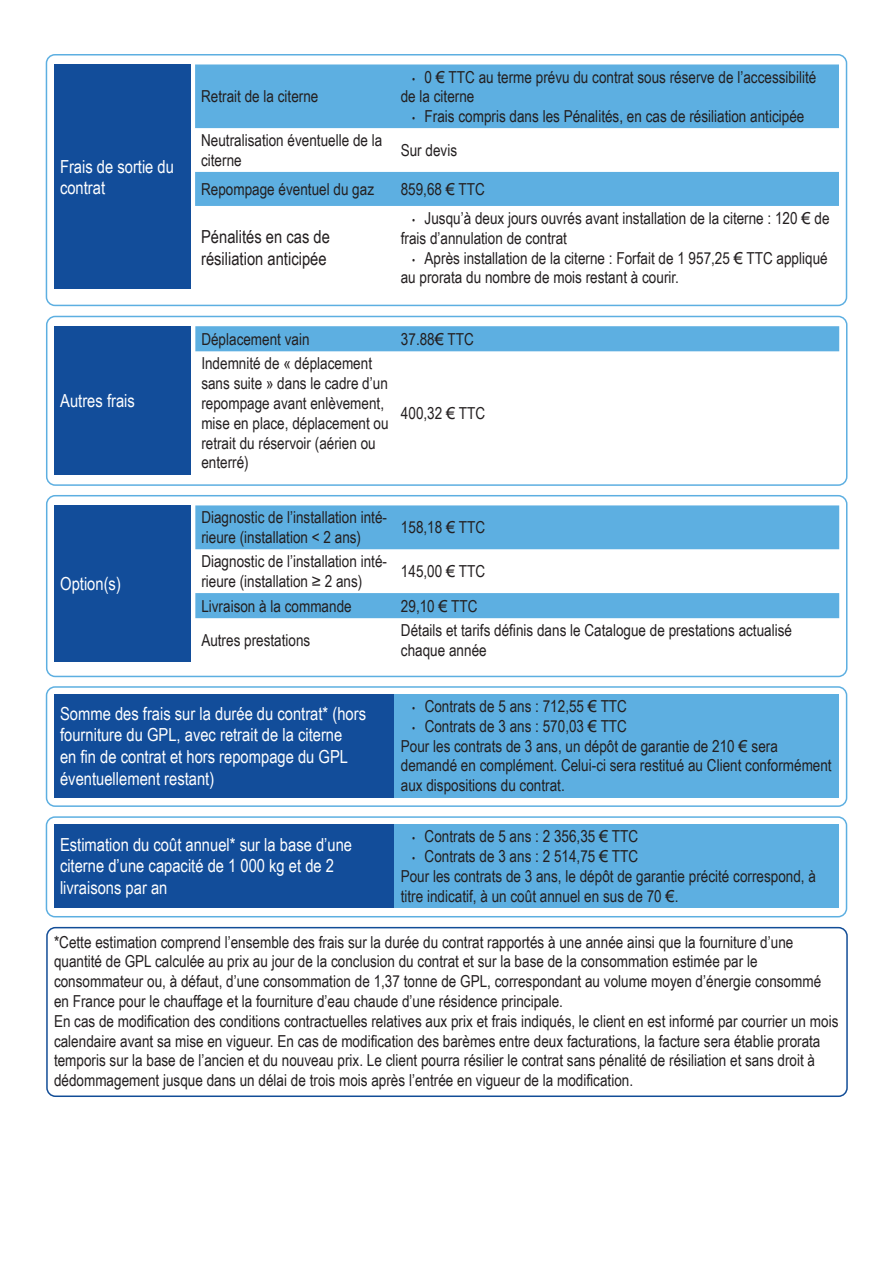
<style>
.page{position:relative;width:893px;height:1263px;background:#fff}
.page>*{position:absolute;margin:0;border:0;box-sizing:border-box;transform-origin:0 0}
.t1{font:18px/21.6px "Arial Narrow";color:#fff}
.t2{font:18px/21.6px "Arial Narrow";color:#231f20}
.t3{font:16.5px/19.8px "Arial Narrow";color:#231f20}
.s1{font-size:10.5px}
.s2{font-family:"Arial"}
</style>
<div class="page">
<div style="left:54px;top:64px;width:137px;height:225px;background:#124d9a"></div>
<div style="left:195px;top:64px;width:644px;height:64px;background:#5dafe1"></div>
<div style="left:195px;top:172px;width:644px;height:34px;background:#5dafe1"></div>
<div style="left:46px;top:54px;width:801px;height:252px;border:2px solid #5dafe1;border-radius:9px"></div>
<div style="left:54px;top:326px;width:137px;height:148px;background:#124d9a"></div>
<div style="left:195px;top:326px;width:644px;height:25px;background:#5dafe1"></div>
<div style="left:46px;top:316px;width:801px;height:170px;border:2px solid #5dafe1;border-radius:9px"></div>
<div style="left:54px;top:505px;width:137px;height:157px;background:#124d9a"></div>
<div style="left:195px;top:505px;width:644px;height:44px;background:#5dafe1"></div>
<div style="left:195px;top:593px;width:644px;height:25px;background:#5dafe1"></div>
<div style="left:46px;top:495px;width:801px;height:182px;border:2px solid #5dafe1;border-radius:9px"></div>
<div style="left:54px;top:694px;width:341px;height:103px;background:#124d9a"></div>
<div style="left:395px;top:694px;width:444px;height:103px;background:#5dafe1"></div>
<div style="left:46px;top:686px;width:801px;height:121px;border:2px solid #5dafe1;border-radius:9px"></div>
<div style="left:54px;top:824px;width:341px;height:83px;background:#124d9a"></div>
<div style="left:395px;top:824px;width:444px;height:83px;background:#5dafe1"></div>
<div style="left:46px;top:816px;width:801px;height:101px;border:2px solid #5dafe1;border-radius:9px"></div>
<div style="left:46px;top:927px;width:802px;height:170px;border:2px solid #124d97;border-radius:9px"></div>
<p class="t1" style="left:60px;top:157px;width:116px">Frais de sortie du contrat</p>
<p class="t1" style="left:60px;top:391px;width:76px">Autres frais</p>
<p class="t1" style="left:60px;top:575px;width:62px">Option(s)</p>
<p class="t3" style="left:201px;top:88px;width:119px">Retrait de la citerne</p>
<p class="t3" style="left:401px;top:68px;width:417px;text-indent:11px"><span class="s1">•</span> 0 <span class="s2">€</span> TTC au terme prévu du contrat sous réserve de l’accessibilité de la citerne</p>
<p class="t3" style="left:412px;top:108px;width:394px"><span class="s1">•</span> Frais compris dans les Pénalités, en cas de résiliation anticipée</p>
<p class="t3" style="left:201px;top:132px;width:183px">Neutralisation éventuelle de la citerne</p>
<p class="t3" style="left:401px;top:142px;width:58px">Sur devis</p>
<p class="t3" style="left:201px;top:181px;width:175px">Repompage éventuel du gaz</p>
<p class="t3" style="left:401px;top:179px;width:86px">859,68 <span class="s2">€</span> TTC</p>
<p class="t2" style="left:201px;top:228px;width:130px">Pénalités en cas de résiliation anticipée</p>
<p class="t3" style="left:401px;top:208px;width:430px;text-indent:11px"><span class="s1">•</span> Jusqu’à deux jours ouvrés avant installation de la citerne : 120 <span class="s2">€</span> de frais d’annulation de contrat</p>
<p class="t3" style="left:401px;top:247px;width:428px;text-indent:11px"><span class="s1">•</span> Après installation de la citerne : Forfait de 1 957,25 <span class="s2">€</span> TTC appliqué au prorata du nombre de mois restant à courir.</p>
<p class="t3" style="left:201px;top:331px;width:110px">Déplacement vain</p>
<p class="t3" style="left:401px;top:331px;width:74px">37.88<span class="s2">€</span> TTC</p>
<p class="t3" style="left:201px;top:355px;width:189px">Indemnité de « déplacement sans suite » dans le cadre d’un repompage avant enlèvement, mise en place, déplacement ou retrait du réservoir (aérien ou enterré)</p>
<p class="t3" style="left:401px;top:402px;width:86px">400,32 <span class="s2">€</span> TTC</p>
<p class="t3" style="left:201px;top:509px;width:187px">Diagnostic de l’installation inté&shy;rieure (installation &lt; 2 ans)</p>
<p class="t3" style="left:401px;top:519px;width:86px">158,18 <span class="s2">€</span> TTC</p>
<p class="t3" style="left:201px;top:553px;width:187px">Diagnostic de l’installation inté&shy;rieure (installation ≥ 2 ans)</p>
<p class="t3" style="left:401px;top:561px;width:86px">145,00 <span class="s2">€</span> TTC</p>
<p class="t3" style="left:201px;top:597px;width:152px">Livraison à la commande</p>
<p class="t3" style="left:401px;top:595px;width:78px">29,10 <span class="s2">€</span> TTC</p>
<p class="t3" style="left:201px;top:632px;width:111px">Autres prestations</p>
<p class="t3" style="left:401px;top:620px;width:393px">Détails et tarifs définis dans le Catalogue de prestations actualisé chaque année</p>
<p class="t1" style="left:60px;top:704px;width:307px">Somme des frais sur la durée du contrat* (hors fourniture du GPL, avec retrait de la citerne<br>en fin de contrat et hors repompage du GPL éventuellement restant)</p>
<p class="t3" style="left:412px;top:696px;width:216px"><span class="s1">•</span> Contrats de 5 ans : 712,55 <span class="s2">€</span> TTC</p>
<p class="t3" style="left:401px;top:718px;width:432px;text-indent:11px"><span class="s1">•</span> Contrats de 3 ans : 570,03 <span class="s2">€</span> TTC<br>Pour les contrats de 3 ans, un dépôt de garantie de 210 <span class="s2">€</span> sera demandé en complément. Celui-ci sera restitué au Client conformément aux dispositions du contrat.</p>
<p class="t3" style="left:412px;top:826px;width:228px"><span class="s1">•</span> Contrats de 5 ans : 2 356,35 <span class="s2">€</span> TTC</p>
<p class="t3" style="left:401px;top:845px;width:417px;text-indent:11px"><span class="s1">•</span> Contrats de 3 ans : 2 514,75 <span class="s2">€</span> TTC<br>Pour les contrats de 3 ans, le dépôt de garantie précité correspond, à titre indicatif, à un coût annuel en sus de 70 <span class="s2">€</span>.</p>
<p class="t3" style="left:54px;top:933px;width:786px">*Cette estimation comprend l’ensemble des frais sur la durée du contrat rapportés à une année ainsi que la fourniture d’une quantité de GPL calculée au prix au jour de la conclusion du contrat et sur la base de la consommation estimée par le consommateur ou, à défaut, d’une consommation de 1,37 tonne de GPL, correspondant au volume moyen d’énergie consommé en France pour le chauffage et la fourniture d’eau chaude d’une résidence principale.<br>En cas de modification des conditions contractuelles relatives aux prix et frais indiqués, le client en est informé par courrier un mois calendaire avant sa mise en vigueur. En cas de modification des barèmes entre deux facturations, la facture sera établie prorata temporis sur la base de l’ancien et du nouveau prix. Le client pourra résilier le contrat sans pénalité de résiliation et sans droit à dédommagement jusque dans un délai de trois mois après l’entrée en vigueur de la modification.</p>
<p class="t1" style="left:60px;top:835px;width:294px">Estimation du coût annuel* sur la base d’une citerne d’une capacité de 1 000 kg et de 2 livraisons par an</p>
</div>
